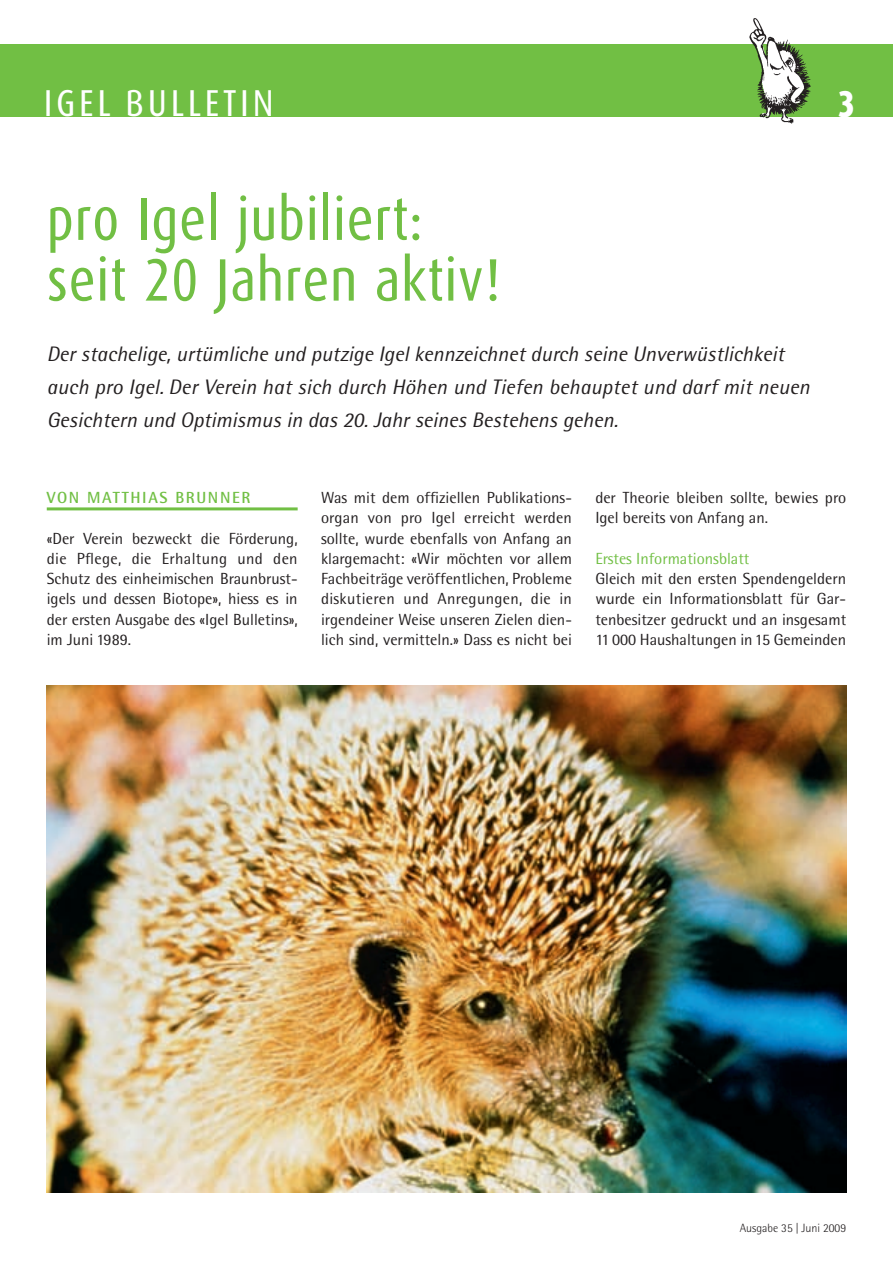
<style>
.page{position:relative;width:893px;height:1263px;background:#fff}
.page>*{position:absolute;margin:0;border:0;box-sizing:border-box;transform-origin:0 0}
.t1{font:60px/60.8px "Dax Condensed";letter-spacing:.01em;color:#71bf44}
.t2{font:37.5px "Dax Condensed";letter-spacing:.1em;color:#fff}
.t3{font:800 37.5px "Dax Condensed";color:#fff}
.t4{font:italic 21px/33px "Rotis Semi Sans";color:#231f20}
.t5{font:16.2px/20.2px "Rotis Semi Sans";color:#231f20;text-align:justify}
.t6{font:16.2px "Rotis Semi Sans";color:#71bf44}
.t7{font:700 16.2px "Rotis Semi Sans";letter-spacing:.1em;color:#71bf44}
.t8{font:300 12px "Rotis Semi Sans";color:#231f20}
</style>
<div class="page">
<div style="left:0;top:44px;width:893px;height:72px;background:#71bf44"></div>
<img style="left:749px;top:18px;width:63px;height:106px">
<hr style="left:47px;top:507px;width:251px;height:3px;background:#71bf44">
<img style="left:47px;top:685px;width:799px;height:508px">
<h2 class="t2" style="left:44px;top:83px;width:231px">Igel Bulletin</h2>
<h2 class="t3" style="left:838px;top:83px;width:19px">3</h2>
<h1 class="t1" style="left:47px;top:190px;width:455px">pro Igel jubiliert: seit 20 Jahren aktiv!</h1>
<p class="t4" style="left:47px;top:337px;width:765px">Der stachelige, urtümliche und putzige Igel kennzeichnet durch seine Unverwüstlichkeit auch pro Igel. Der Verein hat sich durch Höhen und Tiefen behauptet und darf mit neuen<br>Gesichtern und Optimismus in das 20. Jahr seines Bestehens gehen.</p>
<p class="t7" style="left:47px;top:488px;width:202px">VON MATTH IAS BRUNNER</p>
<p class="t5" style="left:47px;top:528px;width:252px">«Der Verein bezweckt die Förderung, die Pflege, die Erhaltung und den Schutz des einheimischen Braunbrust&shy;igels und dessen Biotope», hiess es in der ersten Ausgabe des «Igel Bulletins», im Juni 1989.</p>
<p class="t5" style="left:321px;top:487px;width:252px">Was mit dem offiziellen Publikations&shy;organ von pro Igel erreicht werden sollte, wurde ebenfalls von Anfang an klargemacht: «Wir möchten vor allem Fachbeiträge veröffentlichen, Probleme diskutieren und Anregungen, die in irgendeiner Weise unseren Zielen dien&shy;lich sind, vermitteln.» Dass es nicht bei</p>
<p class="t5" style="left:595px;top:487px;width:252px">der Theorie bleiben sollte, bewies pro<br>Igel bereits von Anfang an.</p>
<p class="t6" style="left:595px;top:549px;width:156px">Erstes Informationsblatt</p>
<p class="t5" style="left:595px;top:568px;width:252px">Gleich mit den ersten Spendengeldern wurde ein Informationsblatt für Gar&shy;tenbesitzer gedruckt und an insgesamt 11 000 Haushaltungen in 15 Gemeinden</p>
<p class="t8" style="left:740px;top:1221px;width:108px">Ausgabe 35 | Juni 2009</p>
</div>
